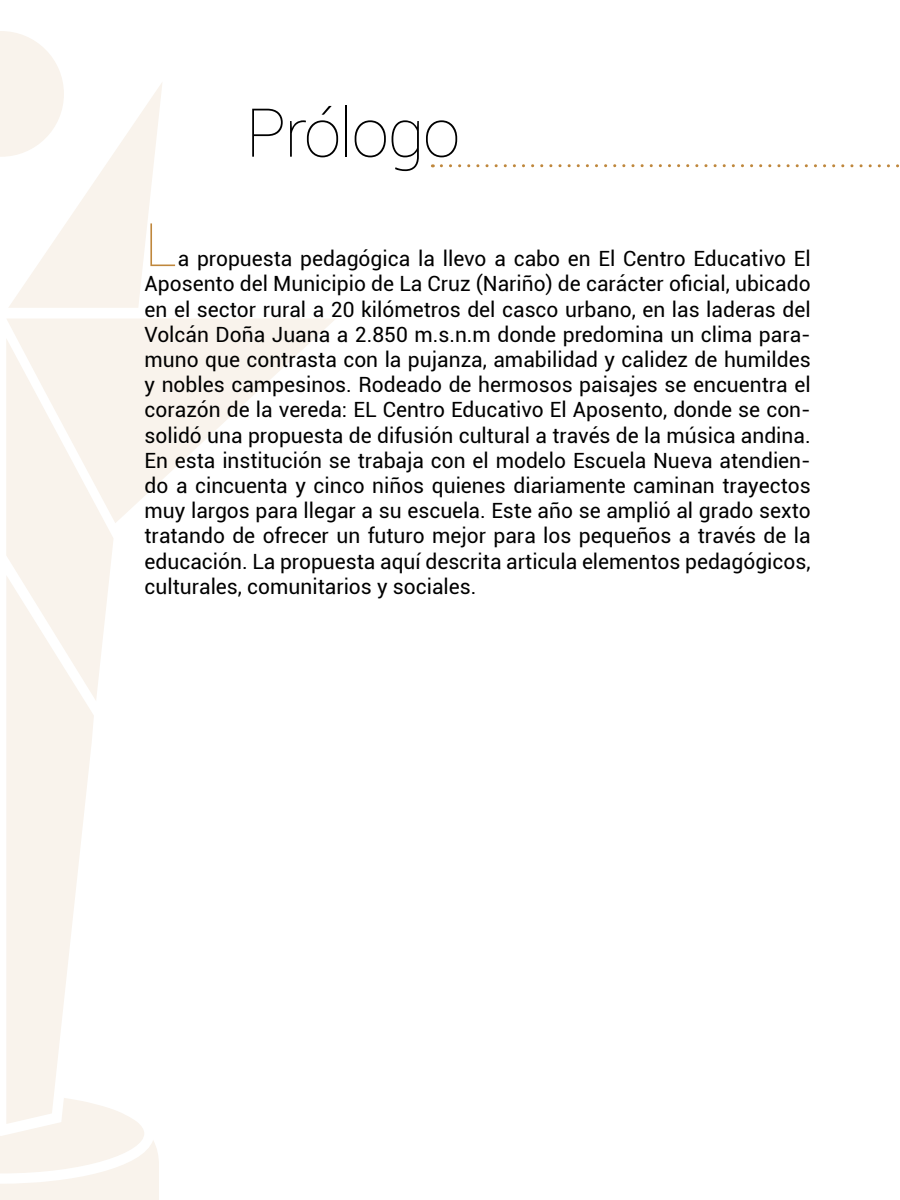
<style>
.page{position:relative;width:900px;height:1200px;background:#fff}
.page>*{position:absolute;margin:0;border:0;box-sizing:border-box;transform-origin:0 0}
.t1{font:100 67.5px "Roboto";letter-spacing:-.025em;color:#000}
.t2{font:100 60px "Roboto";color:#bf873c}
.t3{font:21px/25.2px "Roboto";color:#000;text-align:justify}
</style>
<div class="page">
<svg style="left:0;top:31px;width:335px;height:1169px"></svg>
<svg style="left:432px;top:164px;width:467px;height:4px"></svg>
<h1 class="t1" style="left:246px;top:86px;width:216px">Prólogo</h1>
<h2 class="t2" style="left:145px;top:203px;width:35px">L</h2>
<p class="t3" style="left:145px;top:245px;width:668px;text-indent:33px">a propuesta pedagógica la llevo a cabo en El Centro Educativo El Aposento del Municipio de La Cruz (Nariño) de carácter oficial, ubicado en el sector rural a 20 kilómetros del casco urbano, en las laderas del Volcán Doña Juana a 2.850 m.s.n.m donde predomina un clima para&shy;muno que contrasta con la pujanza, amabilidad y calidez de humildes y nobles campesinos. Rodeado de hermosos paisajes se encuentra el corazón de la vereda: EL Centro Educativo El Aposento, donde se con&shy;solidó una propuesta de difusión cultural a través de la música andina.<br>En esta institución se trabaja con el modelo Escuela Nueva atendien&shy;do a cincuenta y cinco niños quienes diariamente caminan trayectos muy largos para llegar a su escuela. Este año se amplió al grado sexto tratando de ofrecer un futuro mejor para los pequeños a través de la educación. La propuesta aquí descrita articula elementos pedagógicos, culturales, comunitarios y sociales.</p>
</div>
